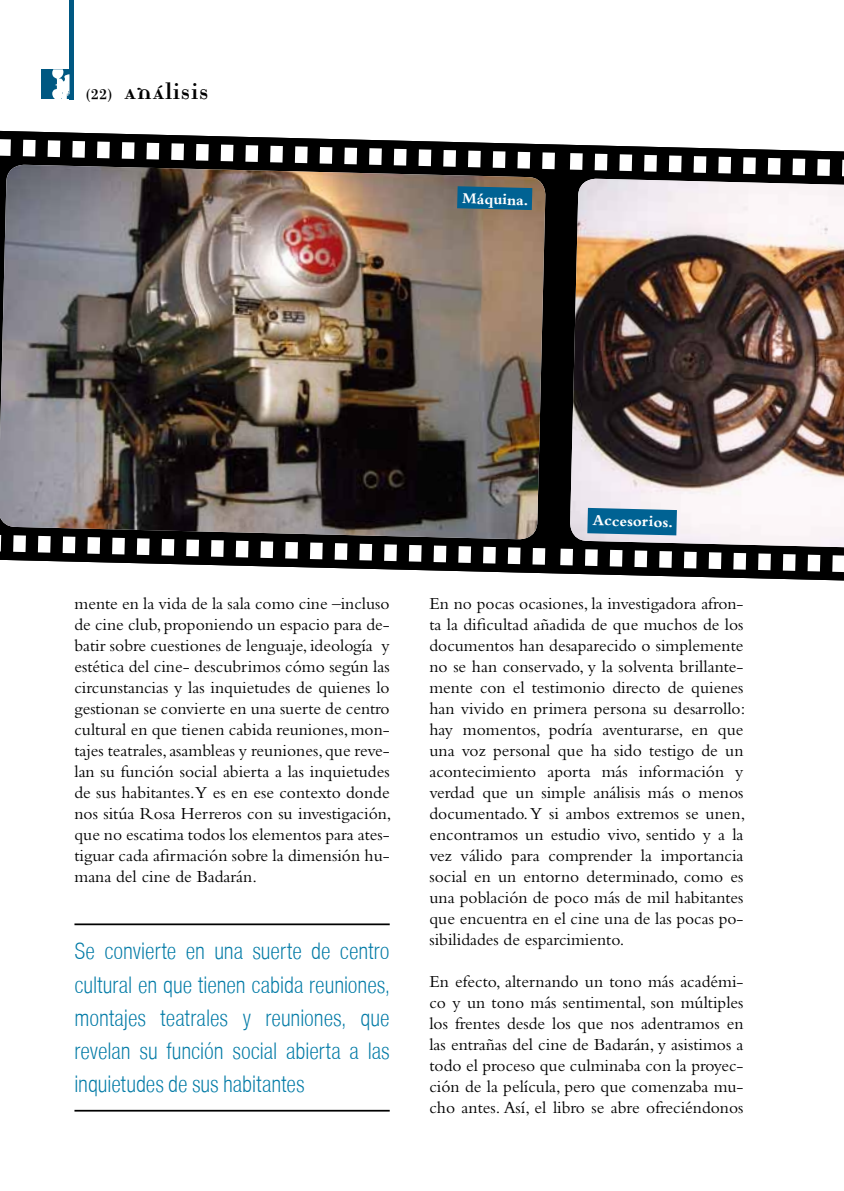
<style>
.page{position:relative;width:844px;height:1191px;background:#fff}
.page>*{position:absolute;margin:0;border:0;box-sizing:border-box;transform-origin:0 0}
.t1{font:24.5px/33.2px "Nimbus San D Ligh Cond";color:#007aa6;text-align:justify;scale:.95 1}
.t2{font:24.5px "Katrina";color:#000}
.t3{font:17.5px/21px "Bembo";color:#000;text-align:justify}
.t4{font:700 15.75px "Bembo";color:#fff}
.s1{font-size:15.75px}
</style>
<div class="page">
<svg style="left:0;top:131px;width:563px;height:442px;fill:#000"></svg>
<img style="left:0;top:165px;width:545px;height:374px">
<div style="left:542px;top:152px;width:12px;height:17px;background:#fff"></div>
<div style="left:517px;top:152px;width:13px;height:17px;background:#fff"></div>
<div style="left:492px;top:151px;width:13px;height:17px;background:#fff"></div>
<div style="left:468px;top:151px;width:12px;height:16px;background:#fff"></div>
<div style="left:443px;top:150px;width:13px;height:17px;background:#fff"></div>
<div style="left:418px;top:149px;width:13px;height:17px;background:#fff"></div>
<div style="left:393px;top:149px;width:13px;height:17px;background:#fff"></div>
<div style="left:369px;top:148px;width:13px;height:17px;background:#fff"></div>
<div style="left:344px;top:148px;width:13px;height:16px;background:#fff"></div>
<div style="left:319px;top:147px;width:13px;height:17px;background:#fff"></div>
<div style="left:295px;top:146px;width:12px;height:17px;background:#fff"></div>
<div style="left:270px;top:146px;width:13px;height:16px;background:#fff"></div>
<div style="left:245px;top:145px;width:13px;height:17px;background:#fff"></div>
<div style="left:220px;top:145px;width:13px;height:16px;background:#fff"></div>
<div style="left:196px;top:144px;width:13px;height:17px;background:#fff"></div>
<div style="left:171px;top:143px;width:13px;height:17px;background:#fff"></div>
<div style="left:146px;top:143px;width:13px;height:16px;background:#fff"></div>
<div style="left:122px;top:142px;width:12px;height:17px;background:#fff"></div>
<div style="left:97px;top:141px;width:13px;height:17px;background:#fff"></div>
<div style="left:72px;top:141px;width:13px;height:17px;background:#fff"></div>
<div style="left:48px;top:140px;width:12px;height:17px;background:#fff"></div>
<div style="left:23px;top:140px;width:13px;height:16px;background:#fff"></div>
<div style="left:0;top:139px;width:11px;height:17px;background:#fff"></div>
<div style="left:532px;top:548px;width:13px;height:17px;background:#fff"></div>
<div style="left:507px;top:547px;width:13px;height:17px;background:#fff"></div>
<div style="left:483px;top:547px;width:12px;height:16px;background:#fff"></div>
<div style="left:458px;top:546px;width:13px;height:17px;background:#fff"></div>
<div style="left:433px;top:545px;width:13px;height:17px;background:#fff"></div>
<div style="left:409px;top:545px;width:12px;height:17px;background:#fff"></div>
<div style="left:384px;top:544px;width:13px;height:17px;background:#fff"></div>
<div style="left:359px;top:544px;width:13px;height:16px;background:#fff"></div>
<div style="left:334px;top:543px;width:13px;height:17px;background:#fff"></div>
<div style="left:310px;top:542px;width:12px;height:17px;background:#fff"></div>
<div style="left:285px;top:542px;width:13px;height:17px;background:#fff"></div>
<div style="left:260px;top:541px;width:13px;height:17px;background:#fff"></div>
<div style="left:236px;top:541px;width:12px;height:16px;background:#fff"></div>
<div style="left:211px;top:540px;width:13px;height:17px;background:#fff"></div>
<div style="left:186px;top:539px;width:13px;height:17px;background:#fff"></div>
<div style="left:161px;top:539px;width:13px;height:16px;background:#fff"></div>
<div style="left:137px;top:538px;width:12px;height:17px;background:#fff"></div>
<div style="left:112px;top:538px;width:13px;height:16px;background:#fff"></div>
<div style="left:87px;top:537px;width:13px;height:17px;background:#fff"></div>
<div style="left:63px;top:536px;width:12px;height:17px;background:#fff"></div>
<div style="left:38px;top:536px;width:13px;height:16px;background:#fff"></div>
<div style="left:13px;top:535px;width:13px;height:17px;background:#fff"></div>
<svg style="left:0;top:535px;width:1px;height:16px"></svg>
<svg style="left:552px;top:145px;width:291px;height:435px;background:#171717"></svg>
<img style="left:569px;top:179px;width:274px;height:368px">
<svg style="left:841px;top:160px;width:2px;height:16px"></svg>
<div style="left:817px;top:159px;width:12px;height:17px;background:#fff"></div>
<div style="left:792px;top:158px;width:13px;height:17px;background:#fff"></div>
<div style="left:767px;top:158px;width:13px;height:17px;background:#fff"></div>
<div style="left:742px;top:157px;width:13px;height:17px;background:#fff"></div>
<div style="left:718px;top:157px;width:12px;height:16px;background:#fff"></div>
<div style="left:693px;top:156px;width:13px;height:17px;background:#fff"></div>
<div style="left:668px;top:155px;width:13px;height:17px;background:#fff"></div>
<div style="left:644px;top:155px;width:12px;height:17px;background:#fff"></div>
<div style="left:619px;top:154px;width:13px;height:17px;background:#fff"></div>
<div style="left:594px;top:154px;width:13px;height:16px;background:#fff"></div>
<div style="left:569px;top:153px;width:13px;height:17px;background:#fff"></div>
<div style="left:832px;top:555px;width:11px;height:17px;background:#fff"></div>
<div style="left:807px;top:554px;width:13px;height:17px;background:#fff"></div>
<div style="left:782px;top:554px;width:13px;height:17px;background:#fff"></div>
<div style="left:757px;top:553px;width:13px;height:17px;background:#fff"></div>
<div style="left:733px;top:553px;width:13px;height:16px;background:#fff"></div>
<div style="left:708px;top:552px;width:13px;height:17px;background:#fff"></div>
<div style="left:683px;top:551px;width:13px;height:17px;background:#fff"></div>
<div style="left:659px;top:551px;width:12px;height:17px;background:#fff"></div>
<div style="left:634px;top:550px;width:13px;height:17px;background:#fff"></div>
<div style="left:609px;top:550px;width:13px;height:16px;background:#fff"></div>
<div style="left:585px;top:549px;width:12px;height:17px;background:#fff"></div>
<div style="left:560px;top:548px;width:13px;height:17px;background:#fff"></div>
<hr style="left:74px;top:923px;width:315px;height:2px;background:#000">
<hr style="left:74px;top:1109px;width:315px;height:2px;background:#000">
<div style="left:41px;top:69px;width:29px;height:30px;background:#005882"></div>
<div style="left:69px;top:0;width:5px;height:99px;background:#005882"></div>
<svg style="left:52px;top:69px;width:17px;height:30px"></svg>
<svg style="left:457px;top:186px;width:75px;height:24px;background:#0c638d"></svg>
<svg style="left:587px;top:508px;width:89px;height:27px;background:#106b99"></svg>
<h1 class="t2" style="left:86px;top:77px;width:124px"><span class="s1">(22)</span> análisis</h1>
<p class="t4" style="left:462px;top:190px;width:68px;rotate:1deg">Máquina.</p>
<p class="t4" style="left:592px;top:511px;width:82px;rotate:1deg">Accesorios.</p>
<p class="t3" style="left:74px;top:593px;width:318px">mente en la vida de la sala como cine –incluso de cine club, proponiendo un espacio para de&shy;batir sobre cuestiones de lenguaje, ideología y estética del cine- descubrimos cómo según las circunstancias y las inquietudes de quienes lo gestionan se convierte en una suerte de centro cultural en que tienen cabida reuniones, mon&shy;tajes teatrales, asambleas y reuniones, que reve&shy;lan su función social abierta a las inquietudes de sus habitantes.Y es en ese contexto donde nos sitúa Rosa Herreros con su investigación, que no escatima todos los elementos para ates&shy;tiguar cada afirmación sobre la dimensión hu&shy;mana del cine de Badarán.</p>
<p class="t3" style="left:429px;top:593px;width:317px">En no pocas ocasiones, la investigadora afron&shy;ta la dificultad añadida de que muchos de los documentos han desaparecido o simplemente no se han conservado, y la solventa brillante&shy;mente con el testimonio directo de quienes han vivido en primera persona su desarrollo: hay momentos, podría aventurarse, en que una voz personal que ha sido testigo de un acontecimiento aporta más información y verdad que un simple análisis más o menos documentado. Y si ambos extremos se unen, encontramos un estudio vivo, sentido y a la vez válido para comprender la importancia social en un entorno determinado, como es una población de poco más de mil habitantes que encuentra en el cine una de las pocas po&shy;sibilidades de esparcimiento.</p>
<p class="t3" style="left:429px;top:971px;width:315px">En efecto, alternando un tono más académi&shy;co y un tono más sentimental, son múltiples los frentes desde los que nos adentramos en las entrañas del cine de Badarán, y asistimos a todo el proceso que culminaba con la proyec&shy;ción de la película, pero que comenzaba mu&shy;cho antes. Así, el libro se abre ofreciéndonos</p>
<h1 class="t1" style="left:74px;top:935px;width:333px">Se convierte en una suerte de centro cultural en que tienen cabida reuniones, montajes teatrales y reuniones, que revelan su función social abierta a las inquietudes de sus habitantes</h1>
</div>
